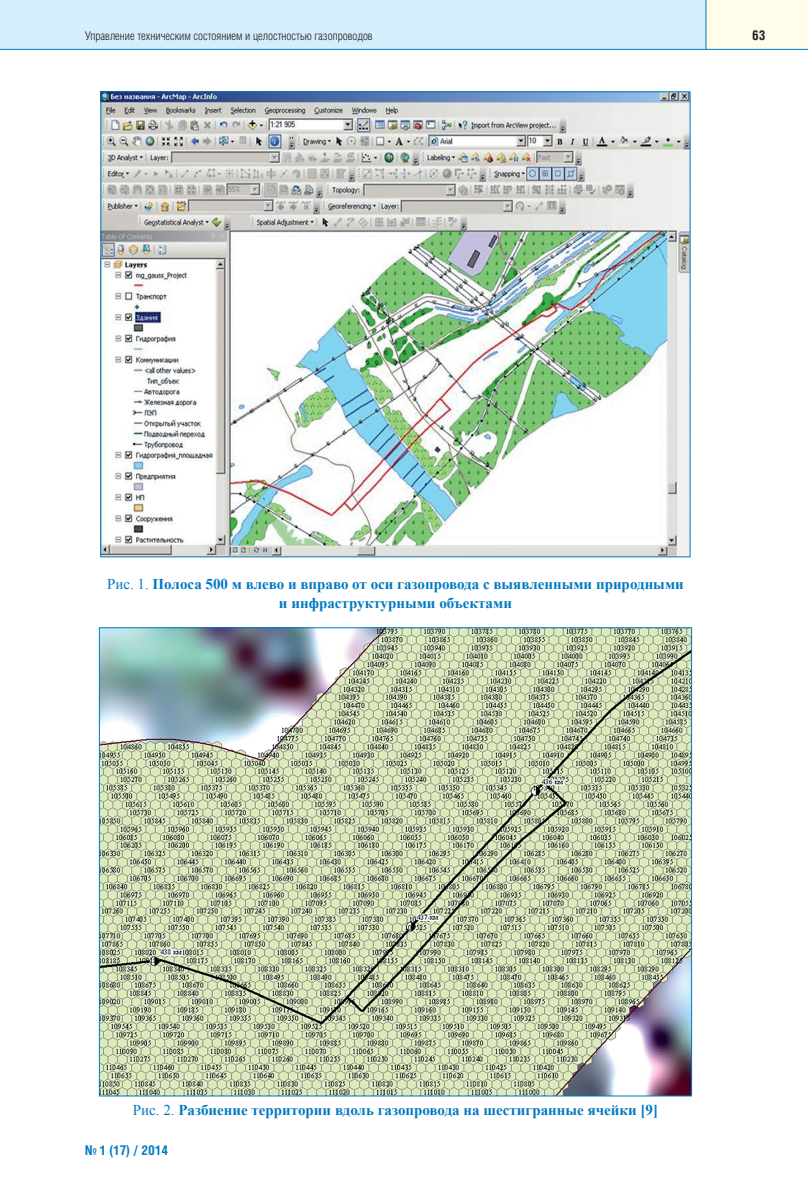
<style>
.page{position:relative;width:808px;height:1187px;background:#fff}
.page>*{position:absolute;margin:0;border:0;box-sizing:border-box;transform-origin:0 0}
.t1{font:700 15px/19.5px "Times New Roman";color:#0079c2;text-align:center}
.t2{font:700 13.5px "Helios Cond";color:#0079c2}
.t3{font:700 13.5px "Helios Cond";color:#231f20}
.t4{font:300 12px "Helios Cond";color:#231f20}
.s1{font-weight:400}
</style>
<div class="page">
<div style="left:0;top:0;width:706px;height:49px;background:#d4effb"></div>
<div style="left:706px;top:0;width:102px;height:49px;background:#fffde9"></div>
<hr style="left:0;top:49px;width:808px;height:1px;background:#0079c2">
<hr style="left:705px;top:0;width:1px;height:49px;background:#0079c2">
<img style="left:103px;top:93px;width:585px;height:462px">
<img style="left:101px;top:629px;width:589px;height:465px">
<p class="t4" style="left:85px;top:32px;width:289px">Управление техническим состоянием и целостностью газопроводов</p>
<p class="t3" style="left:752px;top:31px;width:15px">63</p>
<p class="t1" style="left:107px;top:574px;width:578px"><span class="s1">Рис. 1.</span> Полоса 500 м влево и вправо от оси газопровода с выявленными природными и инфраструктурными объектами</p>
<p class="t1" style="left:133px;top:1100px;width:527px"><span class="s1">Рис. 2.</span> Разбиение территории вдоль газопровода на шестигранные ячейки [9]</p>
<p class="t2" style="left:85px;top:1145px;width:84px">№ 1 (17) / 2014</p>
</div>
